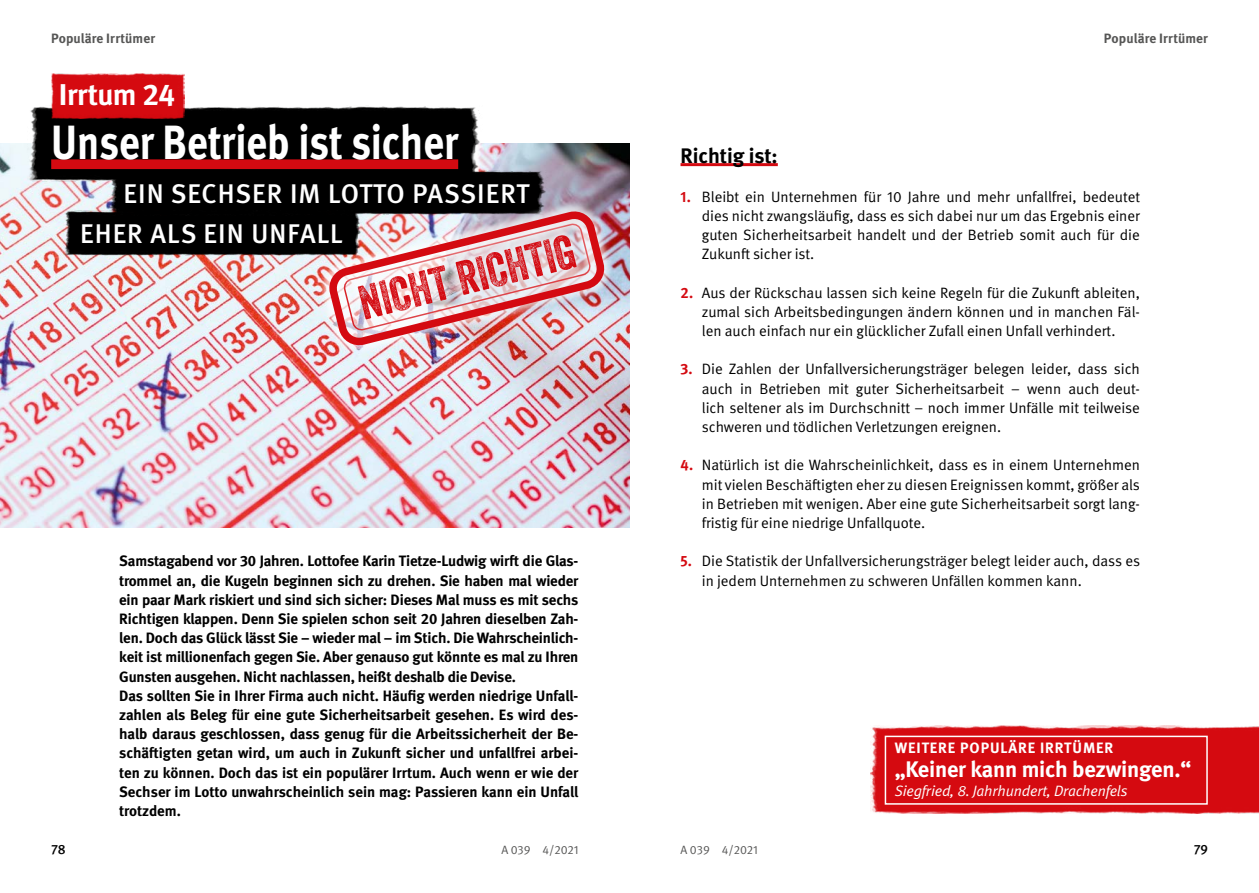
<style>
.page{position:relative;width:1259px;height:893px;background:#fff}
.page>*{position:absolute;margin:0;border:0;box-sizing:border-box;transform-origin:0 0}
._01_Überschriften_Überschrift_2_H1{font:700 48px "DGUV Meta";color:#fff;scale:.85 1}
.Inhalt_Fliesstext_P{font:46.65px "Veneer Two";color:#d40a11}
._01_Überschriften_Headline_20_pt_weiss_H1{font:700 30px "DGUV Meta";letter-spacing:-.015em;color:#fff}
._01_Überschriften_Überschrift_2_H1-2{font:500 27px "DGUV Meta";letter-spacing:.04em;color:#fff}
.Inhalt_Fliesstext_P-2{font:700 22.5px "DGUV Meta";letter-spacing:-.01em;color:#fff}
._01_Überschriften_Richtig_ist_H3{font:700 21px "DGUV Meta";color:#000}
.t1{font:15px/19.2px "DGUV Meta";color:#000;text-align:justify}
.Inhalt_Fliesstext_P-3{font:700 15px/19.2px "DGUV Meta";letter-spacing:-.01em;color:#000;text-align:justify}
.Inhalt_Fliesstext_P-4{font:italic 15px "DGUV Meta";letter-spacing:-.01em;color:#fff}
.Inhalt_Fliesstext_P-5{font:700 15px "DGUV Meta";letter-spacing:.06em;color:#fff}
.t2{font:700 13.5px "DGUV Meta";letter-spacing:.005em;color:#565655}
.t3{font:500 13.5px "DGUV Meta";color:#000}
.t4{font:12px "DGUV Meta";color:#565655}
.s1{font-weight:700;color:#d40a11}
</style>
<div class="page">
<hr style="left:680px;top:163px;width:98px;height:3px;background:#d40a11">
<img style="left:0;top:144px;width:629px;height:384px">
<img style="left:27px;top:106px;width:455px;height:76px">
<img style="left:51px;top:74px;width:134px;height:44px">
<div style="left:51px;top:159px;width:407px;height:10px;background:#d40a11"></div>
<div style="left:107px;top:170px;width:441px;height:40px;background:#000"></div>
<div style="left:64px;top:210px;width:247px;height:45px;background:#000"></div>
<img style="left:870px;top:725px;width:389px;height:88px">
<div style="left:884px;top:736px;width:323px;height:69px;border:2px solid #fff"></div>
<img style="left:311px;top:193px;width:311px;height:171px">
<img style="left:327px;top:207px;width:280px;height:140px">
<p class="t2" style="left:51px;top:31px;width:105px">Populäre Irrtümer</p>
<p class="t2" style="left:1104px;top:31px;width:105px">Populäre Irrtümer</p>
<h1 class="_01_Überschriften_Headline_20_pt_weiss_H1" style="left:59px;top:77px;width:118px">Irrtum 24</h1>
<h1 class="_01_Überschriften_Überschrift_2_H1" style="left:51px;top:114px;width:480px">Unser Betrieb ist sicher</h1>
<h1 class="_01_Überschriften_Überschrift_2_H1-2" style="left:124px;top:178px;width:407px">EIN SECHSER IM LOTTO PASSIERT</h1>
<h1 class="_01_Überschriften_Überschrift_2_H1-2" style="left:80px;top:218px;width:264px">EHER ALS EIN UNFALL</h1>
<p class="Inhalt_Fliesstext_P" style="left:353px;top:276px;width:223px;rotate:-14deg">NICHT RICHTIG</p>
<p class="Inhalt_Fliesstext_P-3" style="left:119px;top:552px;width:461px">Samstagabend vor 30 Jahren. Lottofee Karin Tietze-Ludwig wirft die Glas&shy;trommel an, die Kugeln beginnen sich zu drehen. Sie haben mal wieder ein paar Mark riskiert und sind sich sicher: Dieses Mal muss es mit sechs Richtigen klappen. Denn Sie spielen schon seit 20 Jahren dieselben Zah&shy;len. Doch das Glück lässt Sie – wieder mal – im Stich. Die Wahrscheinlich&shy;keit ist millionenfach gegen Sie. Aber genauso gut könnte es mal zu Ihren Gunsten ausgehen. Nicht nachlassen, heißt deshalb die Devise.</p>
<p class="Inhalt_Fliesstext_P-3" style="left:119px;top:686px;width:461px">Das sollten Sie in Ihrer Firma auch nicht. Häufig werden niedrige Unfall&shy;zahlen als Beleg für eine gute Sicherheitsarbeit gesehen. Es wird des&shy;halb daraus geschlossen, dass genug für die Arbeitssicherheit der Be&shy;schäftigten getan wird, um auch in Zukunft sicher und unfallfrei arbei&shy;ten zu können. Doch das ist ein populärer Irrtum. Auch wenn er wie der Sechser im Lotto unwahrscheinlich sein mag: Passieren kann ein Unfall trotzdem.</p>
<h2 class="_01_Überschriften_Richtig_ist_H3" style="left:680px;top:143px;width:99px">Richtig ist:</h2>
<p class="t1" style="left:702px;top:187px;width:440px;text-indent:-21px"><span class="s1">1.</span> Bleibt ein Unternehmen für 10 Jahre und mehr unfallfrei, bedeutet dies nicht zwangsläufig, dass es sich dabei nur um das Ergebnis einer guten Sicherheitsarbeit handelt und der Betrieb somit auch für die Zukunft sicher ist.</p>
<p class="t1" style="left:702px;top:283px;width:439px;text-indent:-21px"><span class="s1">2.</span> Aus der Rückschau lassen sich keine Regeln für die Zukunft ableiten, zumal sich Arbeitsbedingungen ändern können und in manchen Fäl&shy;len auch einfach nur ein glücklicher Zufall einen Unfall verhindert.</p>
<p class="t1" style="left:702px;top:360px;width:440px;text-indent:-21px"><span class="s1">3.</span> Die Zahlen der Unfallversicherungsträger belegen leider, dass sich auch in Betrieben mit guter Sicherheitsarbeit – wenn auch deut&shy;lich seltener als im Durchschnitt – noch immer Unfälle mit teilweise schweren und tödlichen Verletzungen ereignen.</p>
<p class="t1" style="left:702px;top:456px;width:440px;text-indent:-21px"><span class="s1">4.</span> Natürlich ist die Wahrscheinlichkeit, dass es in einem Unternehmen mit vielen Beschäftigten eher zu diesen Ereignissen kommt, größer als in Betrieben mit wenigen. Aber eine gute Sicherheitsarbeit sorgt lang&shy;fristig für eine niedrige Unfallquote.</p>
<p class="t1" style="left:702px;top:552px;width:440px;text-indent:-21px"><span class="s1">5.</span> Die Statistik der Unfallversicherungsträger belegt leider auch, dass es in jedem Unternehmen zu schweren Unfällen kommen kann.</p>
<p class="Inhalt_Fliesstext_P-5" style="left:894px;top:739px;width:220px">WEITERE POPULÄRE IRRTÜMER</p>
<p class="Inhalt_Fliesstext_P-2" style="left:894px;top:755px;width:298px">„Keiner kann mich bezwingen.“</p>
<p class="Inhalt_Fliesstext_P-4" style="left:894px;top:782px;width:234px">Siegfried, 8. Jahrhundert, Drachenfels</p>
<p class="t3" style="left:51px;top:842px;width:16px">78</p>
<p class="t3" style="left:1193px;top:842px;width:16px">79</p>
<p class="t4" style="left:501px;top:843px;width:79px">A 039 4/2021</p>
<p class="t4" style="left:680px;top:843px;width:79px">A 039 4/2021</p>
</div>
